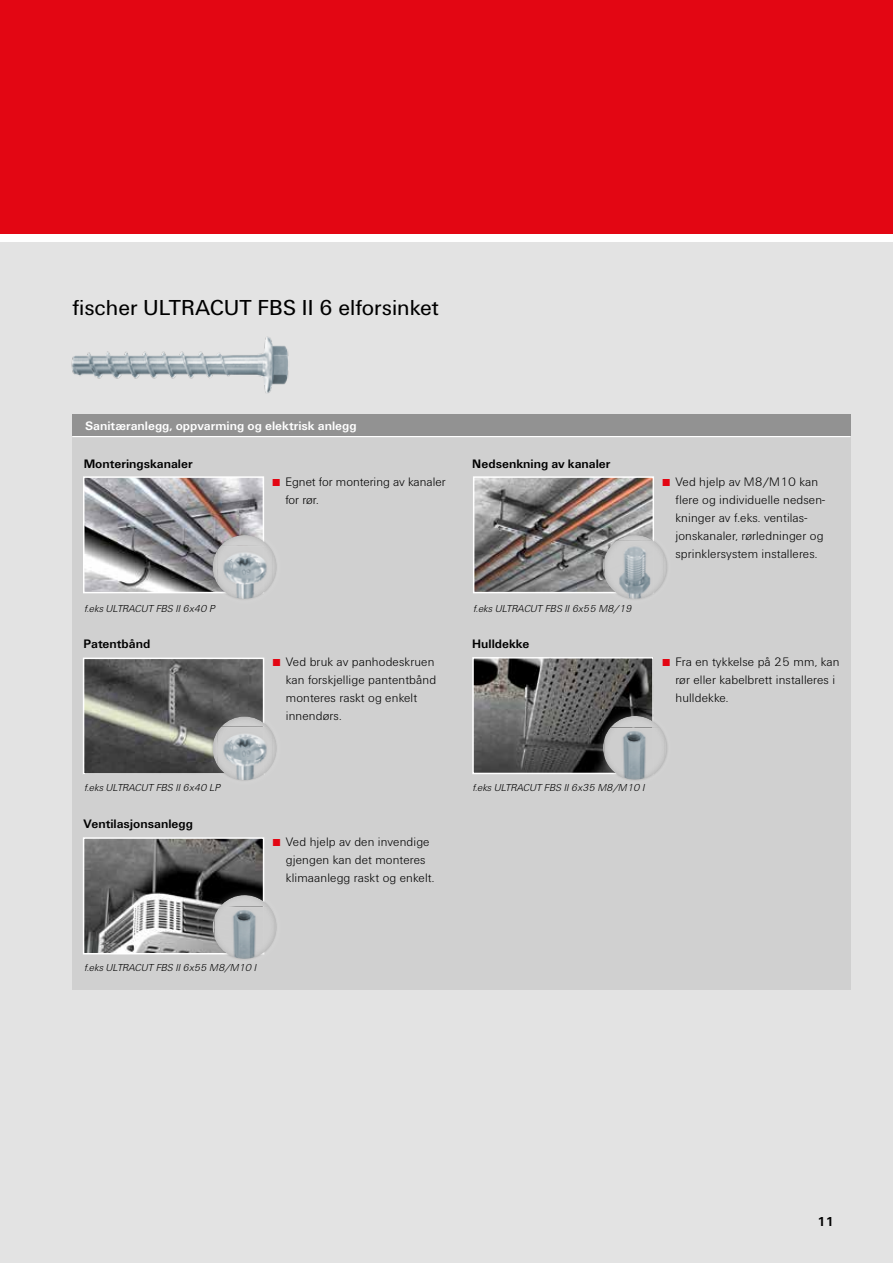
<style>
.page{position:relative;width:893px;height:1263px;background:#fff}
.page>*{position:absolute;margin:0;border:0;box-sizing:border-box;transform-origin:0 0}
.t1{font:22.5px "Fi We";color:#000}
.t2{font:700 13.5px "Fi We";color:#000}
.t3{font:300 12.75px/18px "Fi We";letter-spacing:.01em;color:#000}
.t4{font:700 12.75px "Fi We";color:#000}
.t5{font:700 12.75px "Fi We";color:#fff}
.t6{font:italic 300 10.5px "Fi We";color:#000}
.s1{font-size:10.5px;color:#e30613}
</style>
<div class="page">
<div style="left:1px;top:242px;width:892px;height:1021px;background:#e3e3e3"></div>
<div style="left:1px;top:0;width:892px;height:234px;background:#e30613"></div>
<hr style="left:0;top:0;width:1px;height:234px;background:#e30613">
<hr style="left:0;top:242px;width:1px;height:1021px;background:#e3e3e3">
<div style="left:72px;top:424px;width:778px;height:566px;background:#d0d0d0"></div>
<hr style="left:72px;top:436px;width:778px;height:1px;background:#fff">
<img style="left:475px;top:660px;width:176px;height:111px">
<div style="left:472px;top:657px;width:182px;height:117px;border:2px solid #fff"></div>
<div style="left:595px;top:709px;width:79px;height:78px;background:#fff;opacity:.25"></div>
<div style="left:600px;top:715px;width:68px;height:67px;background:#000;opacity:.3"></div>
<img style="left:86px;top:479px;width:175px;height:111px">
<div style="left:83px;top:476px;width:181px;height:117px;border:2px solid #fff"></div>
<div style="left:205px;top:528px;width:79px;height:79px;background:#fff;opacity:.25"></div>
<div style="left:210px;top:535px;width:68px;height:66px;background:#000;opacity:.3"></div>
<img style="left:476px;top:479px;width:175px;height:111px">
<div style="left:473px;top:476px;width:181px;height:117px;border:2px solid #fff"></div>
<div style="left:595px;top:528px;width:79px;height:79px;background:#fff;opacity:.25"></div>
<div style="left:600px;top:534px;width:68px;height:67px;background:#000;opacity:.3"></div>
<img style="left:86px;top:661px;width:175px;height:111px">
<div style="left:83px;top:658px;width:181px;height:117px;border:2px solid #fff"></div>
<div style="left:205px;top:709px;width:79px;height:79px;background:#fff;opacity:.25"></div>
<div style="left:210px;top:716px;width:68px;height:66px;background:#000;opacity:.3"></div>
<img style="left:86px;top:840px;width:175px;height:111px">
<div style="left:83px;top:837px;width:181px;height:117px;border:2px solid #fff"></div>
<div style="left:205px;top:888px;width:79px;height:79px;background:#fff;opacity:.25"></div>
<div style="left:210px;top:894px;width:67px;height:67px;background:#000;opacity:.3"></div>
<img style="left:71px;top:336px;width:218px;height:57px">
<div style="left:72px;top:414px;width:778px;height:22px;background:#929292"></div>
<h1 class="t1" style="left:72px;top:295px;width:368px">fischer ULTRACUT FBS II 6 elforsinket</h1>
<p class="t5" style="left:85px;top:418px;width:273px">Sanitæranlegg, oppvarming og elektrisk anlegg</p>
<p class="t4" style="left:84px;top:457px;width:111px">Monteringskanaler</p>
<p class="t4" style="left:472px;top:457px;width:140px">Nedsenkning av kanaler</p>
<p class="t6" style="left:84px;top:602px;width:135px">f.eks ULTRACUT FBS II 6x40 P</p>
<p class="t3" style="left:285px;top:473px;width:162px;text-indent:-13px"><span class="s1">■</span> Egnet for montering av kanaler for rør.</p>
<p class="t3" style="left:675px;top:473px;width:151px;text-indent:-13px"><span class="s1">■</span> Ved hjelp av M8/M10 kan flere og individuelle nedsen&shy;kninger av f.eks. ventilas&shy;jonskanaler, rørledninger og sprinklersystem installeres.</p>
<p class="t6" style="left:473px;top:602px;width:163px">f.eks ULTRACUT FBS II 6x55 M8/19</p>
<p class="t4" style="left:84px;top:637px;width:68px">Patentbånd</p>
<p class="t4" style="left:472px;top:637px;width:59px">Hulldekke</p>
<p class="t3" style="left:286px;top:653px;width:152px;text-indent:-13px"><span class="s1">■</span> Ved bruk av panhodeskruen kan forskjellige pantentbånd monteres raskt og enkelt innendørs.</p>
<p class="t3" style="left:675px;top:653px;width:166px;text-indent:-13px"><span class="s1">■</span> Fra en tykkelse på 25 mm, kan rør eller kabelbrett installeres i hulldekke.</p>
<p class="t6" style="left:84px;top:782px;width:140px">f.eks ULTRACUT FBS II 6x40 LP</p>
<p class="t6" style="left:472px;top:782px;width:176px">f.eks ULTRACUT FBS II 6x35 M8/M10 I</p>
<p class="t4" style="left:84px;top:817px;width:111px">Ventilasjonsanlegg</p>
<p class="t3" style="left:286px;top:833px;width:150px;text-indent:-13px"><span class="s1">■</span> Ved hjelp av den invendige gjengen kan det monteres klimaanlegg raskt og enkelt.</p>
<p class="t6" style="left:84px;top:962px;width:176px">f.eks ULTRACUT FBS II 6x55 M8/M10 I</p>
<p class="t2" style="left:817px;top:1214px;width:18px">11</p>
</div>
